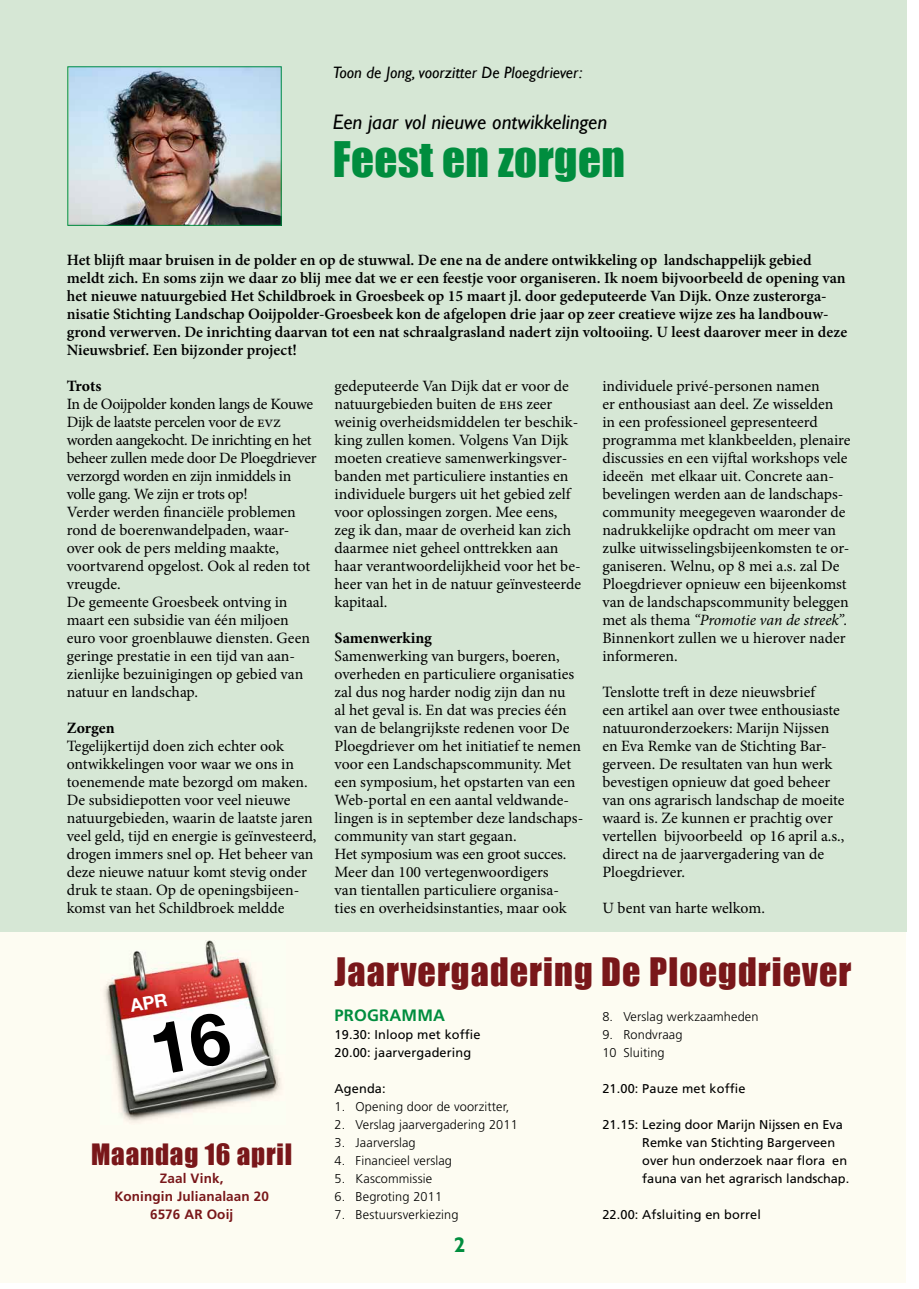
<style>
.page{position:relative;width:919px;height:1289px;background:#fff}
.page>*{position:absolute;margin:0;border:0;box-sizing:border-box;transform-origin:0 0}
.t1{font:45px "Impact";letter-spacing:.01em;color:#008d3e}
.t2{font:36px "Impact";letter-spacing:.03em;color:#79171a}
.t3{font:27px "Impact";letter-spacing:.03em;color:#79171a}
.t4{font:italic 21px "Gill Sans";color:#000}
.t5{font:700 21px "Gill Sans";color:#008d3e}
.t6{font:italic 16.5px "Gill Sans";color:#000}
.t7{font:700 16.5px "Frutiger";letter-spacing:.01em;color:#008d3e}
.t8{font:15.75px/18px "Minion Pro";letter-spacing:-.005em;color:#000}
.t9{font:600 15.75px/18px "Minion Pro";color:#000}
.t10{font:700 15.75px "Minion Pro";letter-spacing:-.005em;color:#000}
.t11{font:700 13.5px/18px "Frutiger";letter-spacing:.01em;color:#79171a;text-align:center}
.t12{font:12.75px/18px "Frutiger";color:#000}
.t13{font:300 12.75px/18px "Frutiger";letter-spacing:.01em;color:#000}
.s1{font-style:italic}
</style>
<div class="page">
<div style="left:0;top:909px;width:905px;height:373px;background:#fdfcf2"></div>
<div style="left:0;top:0;width:906px;height:931px;background:#d6e7d5"></div>
<img style="left:69px;top:68px;width:210px;height:156px">
<div style="left:67px;top:66px;width:214px;height:160px;border:1px solid #008d3e"></div>
<img style="left:104px;top:940px;width:177px;height:182px">
<svg style="left:129px;top:992px;width:104px;height:82px"></svg>
<p class="t6" style="left:332px;top:63px;width:251px">Toon de Jong, voorzitter De Ploegdriever:</p>
<h3 class="t4" style="left:332px;top:109px;width:276px">Een jaar vol nieuwe ontwikkelingen</h3>
<h1 class="t1" style="left:332px;top:124px;width:294px">Feest en zorgen</h1>
<p class="t9" style="left:67px;top:251px;width:781px">Het blijft maar bruisen in de polder en op de stuwwal. De ene na de andere ontwikkeling op landschappelijk gebied meldt zich. En soms zijn we daar zo blij mee dat we er een feestje voor organiseren. Ik noem bijvoorbeeld de opening van het nieuwe natuurgebied Het Schildbroek in Groesbeek op 15 maart jl. door gedeputeerde Van Dijk. Onze zusterorga&shy;nisatie Stichting Landschap Ooijpolder-Groesbeek kon de afgelopen drie jaar op zeer creatieve wijze zes ha landbouw&shy;grond verwerven. De inrichting daarvan tot een nat schraalgrasland nadert zijn voltooiing. U leest daarover meer in deze Nieuwsbrief. Een bijzonder project!</p>
<p class="t10" style="left:67px;top:375px;width:36px">Trots</p>
<p class="t8" style="left:67px;top:395px;width:251px">In de Ooijpolder konden langs de Kouwe Dijk de laatste percelen voor de evz worden aangekocht. De inrichting en het beheer zullen mede door De Ploeg driever verzorgd worden en zijn inmiddels in volle gang. We zijn er trots op!<br>Verder werden financiële problemen rond de boerenwandelpaden, waar&shy;over ook de pers melding maakte, voortvarend opgelost. Ook al reden tot vreugde.<br>De gemeente Groesbeek ontving in maart een subsidie van één miljoen euro voor groenblauwe diensten. Geen geringe prestatie in een tijd van aan&shy;zienlijke bezuinigingen op gebied van natuur en landschap.</p>
<p class="t10" style="left:67px;top:717px;width:49px">Zorgen</p>
<p class="t8" style="left:67px;top:737px;width:251px">Tegelijkertijd doen zich echter ook ontwikkelingen voor waar we ons in toenemende mate bezorgd om maken.<br>De subsidiepotten voor veel nieuwe natuurgebieden, waarin de laatste jaren veel geld, tijd en energie is geïnvesteerd, drogen immers snel op. Het beheer van deze nieuwe natuur komt stevig onder druk te staan. Op de openingsbijeen&shy;komst van het Schildbroek meldde</p>
<p class="t8" style="left:334px;top:377px;width:248px">gedeputeerde Van Dijk dat er voor de natuurgebieden buiten de ehs zeer weinig overheidsmiddelen ter beschik&shy;king zullen komen. Volgens Van Dijk moeten creatieve samenwerkingsver&shy;banden met particuliere instanties en individuele burgers uit het gebied zelf voor oplossingen zorgen. Mee eens, zeg ik dan, maar de overheid kan zich daarmee niet geheel onttrekken aan haar verantwoordelijkheid voor het be&shy;heer van het in de natuur geïnvesteerde kapitaal.</p>
<p class="t10" style="left:334px;top:627px;width:99px">Samenwerking</p>
<p class="t8" style="left:334px;top:647px;width:250px">Samenwerking van burgers, boeren, overheden en particuliere organisaties zal dus nog harder nodig zijn dan nu<br>al het geval is. En dat was precies één van de belangrijkste redenen voor De Ploegdriever om het initiatief te nemen voor een Landschapscommunity. Met een symposium, het opstarten van een Web-portal en een aantal veldwande&shy;lingen is in september deze landschaps&shy;community van start gegaan.<br>Het symposium was een groot succes.<br>Meer dan 100 vertegenwoordigers<br>van tientallen particuliere organisa&shy;ties en overheidsinstanties, maar ook</p>
<p class="t8" style="left:602px;top:377px;width:250px">individuele privé-personen namen<br>er enthousiast aan deel. Ze wisselden<br>in een professioneel gepresenteerd programma met klankbeelden, plenaire discussies en een vijftal workshops vele ideeën met elkaar uit. Concrete aan&shy;bevelingen werden aan de landschaps&shy;community meegegeven waaronder de nadrukkelijke opdracht om meer van zulke uitwisselingsbijeenkomsten te or&shy;ganiseren. Welnu, op 8 mei a.s. zal De Ploegdriever opnieuw een bijeenkomst van de landschapscommunity beleggen met als thema <span class="s1">“Promotie van de streek”.<br></span>Binnenkort zullen we u hierover nader informeren.</p>
<p class="t8" style="left:602px;top:683px;width:244px">Tenslotte treft in deze nieuwsbrief<br>een artikel aan over twee enthousiaste natuuronderzoekers: Marijn Nijssen en Eva Remke van de Stichting Bar&shy;gerveen. De resultaten van hun werk bevestigen opnieuw dat goed beheer van ons agrarisch landschap de moeite waard is. Ze kunnen er prachtig over vertellen bijvoorbeeld op 16 april a.s., direct na de jaarvergadering van de Ploegdriever.</p>
<p class="t8" style="left:602px;top:899px;width:164px">U bent van harte welkom.</p>
<h3 class="t3" style="left:91px;top:1132px;width:202px">Maandag 16 april</h3>
<p class="t11" style="left:114px;top:1169px;width:156px">Zaal Vink,<br>Koningin Julianalaan 20<br>6576 AR Ooij</p>
<h2 class="t2" style="left:334px;top:943px;width:518px">Jaarvergadering De Ploegdriever</h2>
<p class="t7" style="left:334px;top:1005px;width:112px">PROGRAMMA</p>
<p class="t12" style="left:334px;top:1025px;width:147px">19.30: Inloop met koffie<br>20.00: jaarvergadering</p>
<p class="t12" style="left:334px;top:1079px;width:53px">Agenda:</p>
<p class="t13" style="left:334px;top:1097px;width:176px">1. Opening door de voorzitter,</p>
<p class="t13" style="left:334px;top:1115px;width:185px">2. Verslag jaarvergadering 2011</p>
<p class="t13" style="left:334px;top:1133px;width:83px">3. Jaarverslag</p>
<p class="t13" style="left:334px;top:1151px;width:119px">4. Financieel verslag</p>
<p class="t13" style="left:334px;top:1169px;width:99px">5. Kascommissie</p>
<p class="t13" style="left:334px;top:1187px;width:109px">6. Begroting 2011</p>
<p class="t13" style="left:334px;top:1205px;width:125px">7. Bestuursverkiezing</p>
<p class="t13" style="left:602px;top:1007px;width:158px">8. Verslag werkzaamheden</p>
<p class="t13" style="left:602px;top:1025px;width:82px">9. Rondvraag<br>10 Sluiting</p>
<p class="t12" style="left:602px;top:1079px;width:144px">21.00: Pauze met koffie</p>
<p class="t12" style="left:642px;top:1115px;width:208px;text-indent:-40px">21.15: Lezing door Marijn Nijssen en Eva Remke van Stichting Bargerveen over hun onderzoek naar flora en fauna van het agrarisch landschap.</p>
<p class="t12" style="left:602px;top:1205px;width:160px">22.00: Afsluiting en borrel</p>
<h3 class="t5" style="left:453px;top:1232px;width:13px">2</h3>
</div>
